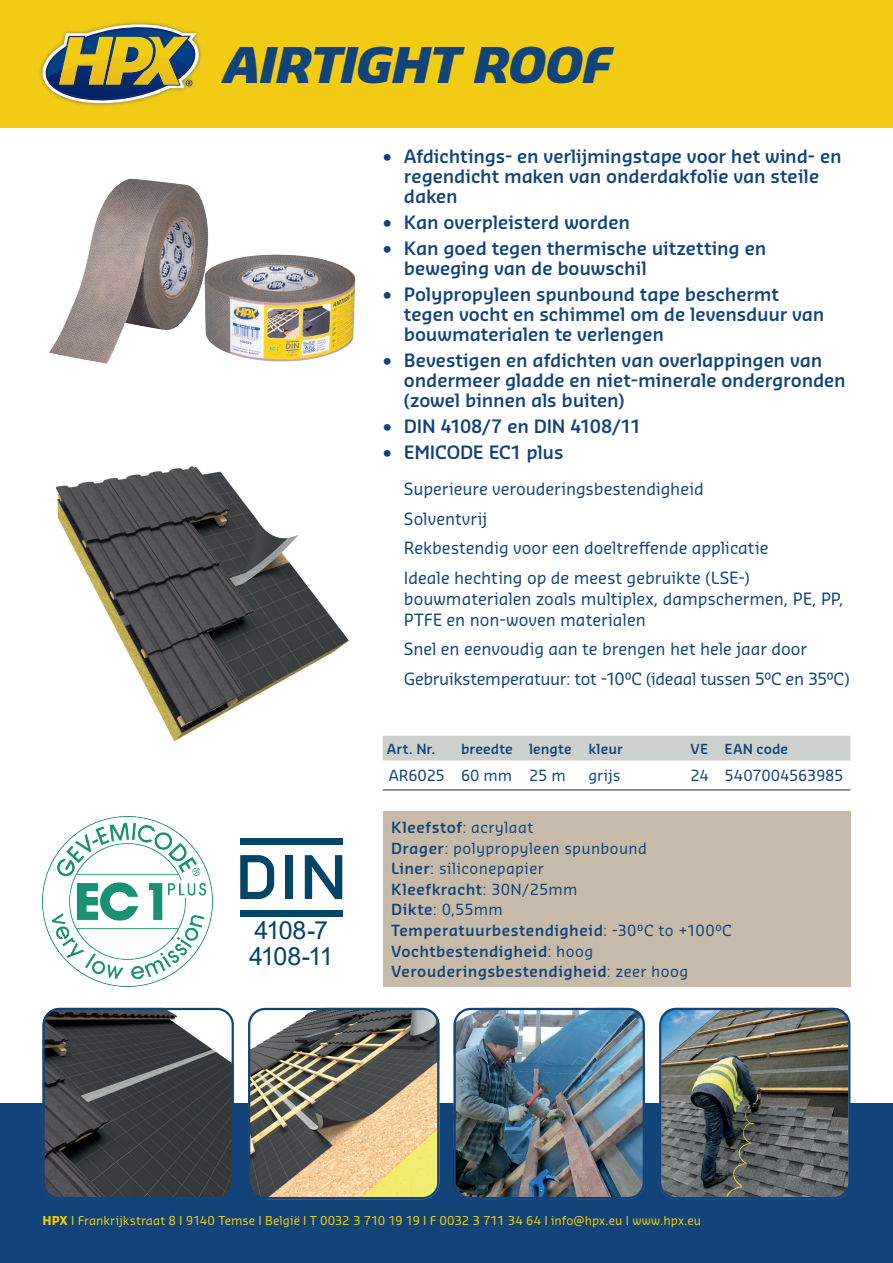
<style>
.page{position:relative;width:893px;height:1263px;background:#fff}
.page>*{position:absolute;margin:0;border:0;box-sizing:border-box;transform-origin:0 0}
.t1{font:italic 900 48px "Sansa Pro";color:#124479}
.t2{font:25.05px/26.5px "Arial";letter-spacing:-.05em;color:#034467}
.t3{font:600 18px/19.8px "Sansa Pro";letter-spacing:-.01em;color:#124479}
.t4{font:16.5px/29.5px "Sansa Pro";letter-spacing:-.005em;color:#124479}
.t5{font:600 15px/20.7px "Sansa Pro";letter-spacing:.03em;color:#124479}
.t6{font:15px "Sansa Pro";letter-spacing:-.01em;color:#124479}
.t7{font:600 13.5px "Sansa Pro";letter-spacing:.005em;color:#124479}
.t8{font:12px "Sansa Pro";letter-spacing:.005em;color:#f2cb14}
.s1{font-weight:400}
.s2{font-weight:700}
</style>
<div class="page">
<div style="left:0;top:1103px;width:893px;height:160px;background:#124479"></div>
<div style="left:0;top:0;width:893px;height:128px;background:#f2cb14"></div>
<img style="left:49px;top:178px;width:307px;height:564px">
<img style="left:248px;top:1008px;width:191px;height:191px">
<div style="left:248px;top:1008px;width:191px;height:191px;border:2px solid #124479;border-radius:16px"></div>
<img style="left:662px;top:1008px;width:186px;height:191px">
<div style="left:659px;top:1008px;width:191px;height:191px;border:2px solid #124479;border-radius:16px"></div>
<img style="left:43px;top:1008px;width:191px;height:191px">
<div style="left:43px;top:1008px;width:191px;height:191px;border:2px solid #124479;border-radius:16px"></div>
<img style="left:454px;top:1008px;width:191px;height:191px">
<div style="left:454px;top:1008px;width:191px;height:191px;border:2px solid #124479;border-radius:16px"></div>
<div style="left:38px;top:20px;width:165px;height:88px;background:#124479;opacity:.5"></div>
<svg style="left:43px;top:24px;width:156px;height:79px"></svg>
<img style="left:43px;top:816px;width:170px;height:170px">
<svg style="left:240px;top:855px;width:34px;height:44px"></svg>
<div style="left:240px;top:838px;width:102px;height:6px;background:#034467"></div>
<div style="left:285px;top:855px;width:7px;height:44px;background:#034467"></div>
<svg style="left:305px;top:855px;width:37px;height:44px"></svg>
<div style="left:240px;top:910px;width:102px;height:7px;background:#034467"></div>
<div style="left:383px;top:736px;width:467px;height:24px;background:#cdd1ce"></div>
<hr style="left:383px;top:789px;width:72px;height:1px;background:#231f20">
<hr style="left:455px;top:789px;width:68px;height:1px;background:#231f20">
<hr style="left:523px;top:789px;width:60px;height:1px;background:#231f20">
<hr style="left:583px;top:789px;width:102px;height:1px;background:#231f20">
<hr style="left:685px;top:789px;width:34px;height:1px;background:#231f20">
<hr style="left:719px;top:789px;width:131px;height:1px;background:#231f20">
<div style="left:383px;top:811px;width:467px;height:175px;background:#c7baa9"></div>
<h1 class="t1" style="left:223px;top:33px;width:389px">AIRTIGHT ROOF</h1>
<h2 class="t2" style="left:249px;top:916px;width:85px">4108-7<br>4108-11</h2>
<p class="t3" style="left:404px;top:146px;width:439px;text-indent:-21px">• Afdichtings- en verlijmingstape voor het wind- en regendicht maken van onderdakfolie van steile daken</p>
<p class="t3" style="left:383px;top:212px;width:249px">• Kan overpleisterd worden</p>
<p class="t3" style="left:404px;top:238px;width:364px;text-indent:-21px">• Kan goed tegen thermische uitzetting en beweging van de bouwschil</p>
<p class="t3" style="left:404px;top:284px;width:422px;text-indent:-21px">• Polypropyleen spunbound tape beschermt tegen vocht en schimmel om de levensduur van bouwmaterialen te verlengen</p>
<p class="t3" style="left:404px;top:350px;width:443px;text-indent:-21px">• Bevestigen en afdichten van overlappingen van ondermeer gladde en niet-minerale ondergronden (zowel binnen als buiten)</p>
<p class="t3" style="left:383px;top:416px;width:260px">• DIN 4108/7 en DIN 4108/11</p>
<p class="t3" style="left:383px;top:442px;width:182px">• EMICODE EC1 plus</p>
<p class="t4" style="left:404px;top:474px;width:366px">Superieure verouderingsbestendigheid Solventvrij<br>Rekbestendig voor een doeltreffende applicatie Ideale hechting op de meest gebruikte (LSE-)</p>
<p class="t4" style="left:404px;top:587px;width:441px;line-height:21px">bouwmaterialen zoals multiplex, dampschermen, PE, PP,<br>PTFE en non-woven materialen</p>
<p class="t4" style="left:404px;top:634px;width:447px">Snel en eenvoudig aan te brengen het hele jaar door<br>Gebruikstemperatuur: tot -10°C (ideaal tussen 5°C en 35°C)</p>
<p class="t7" style="left:387px;top:740px;width:50px">Art. Nr.</p>
<p class="t7" style="left:461px;top:740px;width:163px">breedte lengte kleur</p>
<p class="t7" style="left:691px;top:740px;width:99px">VE EAN code</p>
<p class="t6" style="left:389px;top:766px;width:179px">AR6025 60 mm 25 m</p>
<p class="t6" style="left:589px;top:766px;width:33px">grijs</p>
<p class="t6" style="left:691px;top:766px;width:154px">24 5407004563985</p>
<p class="t5" style="left:391px;top:816px;width:342px">Kleefstof<span class="s1">: acrylaat<br></span>Drager<span class="s1">: polypropyleen spunbound<br></span>Liner<span class="s1">: siliconepapier<br></span>Kleefkracht<span class="s1">: 30N/25mm<br></span>Dikte<span class="s1">: 0,55mm<br></span>Temperatuurbestendigheid<span class="s1">: -30°C to +100°C<br></span>Vochtbestendigheid<span class="s1">: hoog<br></span>Verouderingsbestendigheid<span class="s1">: zeer hoog</span></p>
<p class="t8" style="left:43px;top:1213px;width:660px"><span class="s2">HPX</span> I Frankrijkstraat 8 I 9140 Temse I België I T 0032 3 710 19 19 I F 0032 3 711 34 64 I info@hpx.eu I www.hpx.eu</p>
</div>
